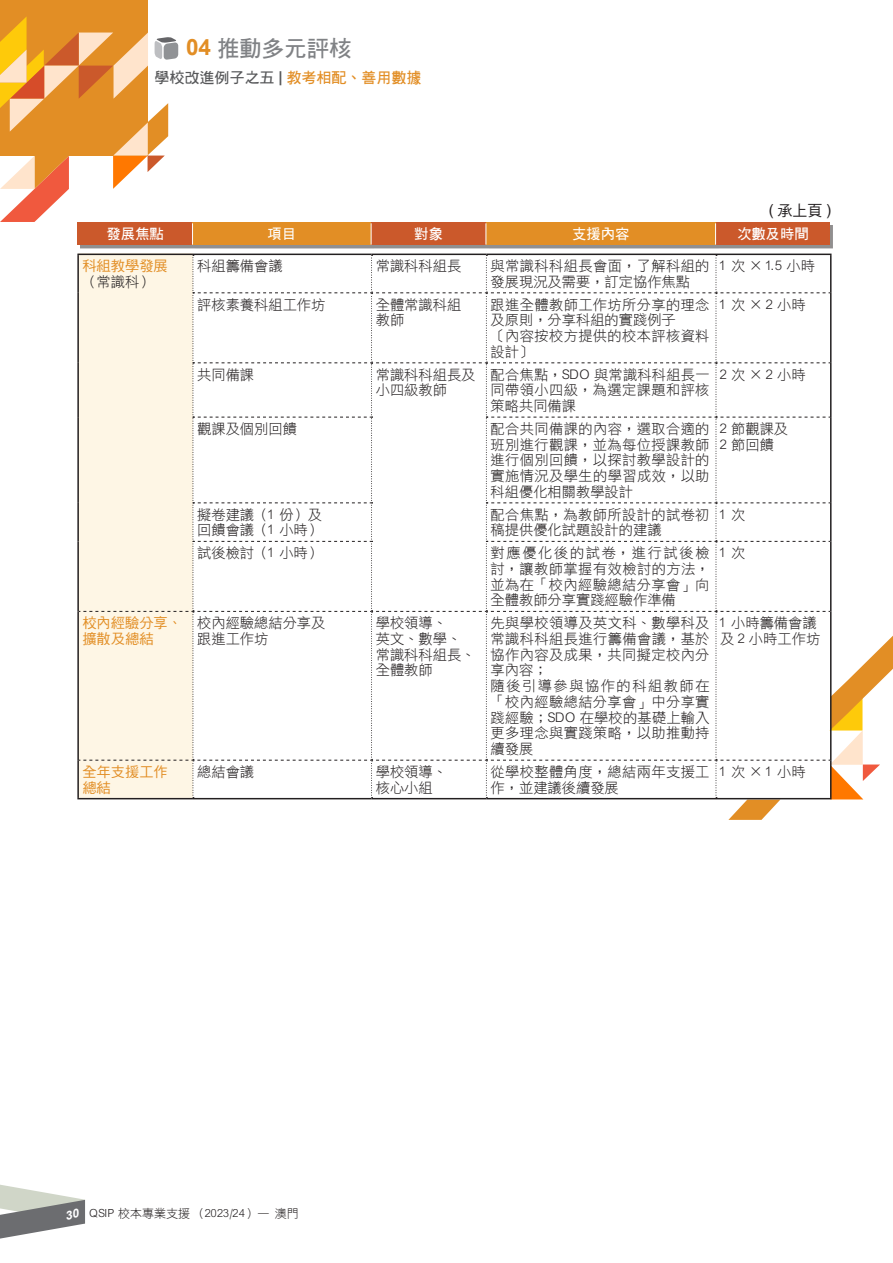
<style>
.page{position:relative;width:893px;height:1263px;background:#fff}
.page>*{position:absolute;margin:0;border:0;box-sizing:border-box;transform-origin:0 0}
.QSPS內文{font:22.5px "DF Hei Bd HKP BF";color:#808285}
.QSPS內文-2{font:15px "DF Hei Bd HKP BF";color:#e28e25}
.QSPS內文-3{font:15px "DF Hei Md HKSCS U";color:#231f20}
.表格內文{font:14.25px/15.8px "DF Hei Lt HKP BF";letter-spacing:.025em;color:#231f20}
.表格內文-2{font:14.25px/15.8px "DF Hei Lt HKP BF";color:#231f20}
.表格內文-3{font:14.25px "DF Hei Md HKSCS U";color:#e28e25}
.表格內文-4{font:14.25px "DF Hei Bd HK BF";color:#fff}
.表格內文-5{font:14.25px "Arial Lgt";color:#231f20}
.t1{font:12px "Arial Lgt";color:#231f20}
.s1{font-family:"Arial";font-weight:700;color:#e28e25}
.s2{color:#57585a}
.s3{font-family:"Arial";font-weight:700;color:#57585a}
.s4{font-family:"Arial"}
.s5{font-family:"DF Hei Lt HKP BF"}
.s6{font-family:"Arial Lgt"}
</style>
<div class="page">
<div style="left:0;top:0;width:148px;height:156px;background:#e28e25"></div>
<div style="left:80px;top:225px;width:753px;height:23px;background:#918f8f"></div>
<div style="left:77px;top:222px;width:753px;height:23px;background:#cb592b"></div>
<div style="left:192px;top:222px;width:179px;height:23px;background:#e28e25"></div>
<div style="left:486px;top:222px;width:229px;height:23px;background:#e28e25"></div>
<svg style="left:0;top:17px;width:178px;height:205px"></svg>
<hr style="left:77px;top:254px;width:116px;height:1px;background:#231f20">
<hr style="left:77px;top:255px;width:2px;height:38px;background:#231f20">
<hr style="left:193px;top:254px;width:179px;height:1px;background:#231f20">
<hr style="left:372px;top:254px;width:114px;height:1px;background:#231f20">
<hr style="left:486px;top:254px;width:230px;height:1px;background:#231f20">
<hr style="left:716px;top:254px;width:115px;height:1px;background:#231f20">
<hr style="left:77px;top:293px;width:2px;height:70px;background:#231f20">
<hr style="left:77px;top:363px;width:2px;height:54px;background:#231f20">
<hr style="left:77px;top:417px;width:2px;height:86px;background:#231f20">
<hr style="left:77px;top:503px;width:2px;height:38px;background:#231f20">
<hr style="left:77px;top:541px;width:2px;height:70px;background:#231f20">
<hr style="left:77px;top:611px;width:2px;height:149px;background:#231f20">
<hr style="left:77px;top:760px;width:2px;height:38px;background:#231f20">
<hr style="left:77px;top:798px;width:116px;height:1px;background:#231f20">
<svg style="left:79px;top:255px;width:814px;height:565px"></svg>
<svg style="left:192px;top:223px;width:1px;height:22px"></svg>
<svg style="left:371px;top:223px;width:1px;height:22px"></svg>
<svg style="left:486px;top:223px;width:1px;height:22px"></svg>
<svg style="left:715px;top:223px;width:1px;height:22px"></svg>
<svg style="left:0;top:1184px;width:85px;height:55px"></svg>
<p class="QSPS內文" style="left:186px;top:37px;width:167px"><span class="s1">04</span> 推動多元評核</p>
<p class="QSPS內文-2" style="left:154px;top:70px;width:269px"><span class="s2">學校改進例子之五</span> <span class="s3">|</span> 教考相配、善用數據</p>
<p class="QSPS內文-3" style="left:769px;top:203px;width:64px"><span class="s4">(</span> 承上頁 <span class="s4">)</span></p>
<p class="表格內文-4" style="left:107px;top:227px;width:58px">發展焦點</p>
<p class="表格內文-4" style="left:268px;top:227px;width:30px">項目</p>
<p class="表格內文-4" style="left:414px;top:227px;width:30px">對象</p>
<p class="表格內文-4" style="left:572px;top:227px;width:58px">支援內容</p>
<p class="表格內文-4" style="left:737px;top:227px;width:73px">次數及時間</p>
<p class="表格內文-3" style="left:82px;top:259px;width:87px">科組教學發展</p>
<p class="表格內文" style="left:82px;top:274px;width:73px">（常識科）</p>
<p class="表格內文" style="left:197px;top:258px;width:87px">科組籌備會議</p>
<p class="表格內文" style="left:376px;top:258px;width:87px">常識科科組長</p>
<p class="表格內文" style="left:491px;top:258px;width:220px">與常識科科組長會面，了解科組的發展現況及需要，訂定協作焦點</p>
<p class="表格內文-5" style="left:720px;top:257px;width:96px">1 <span class="s5">次 ×</span> 1.5 <span class="s5">小時</span></p>
<p class="表格內文-2" style="left:197px;top:296px;width:130px">評核素養科組工作坊</p>
<p class="表格內文" style="left:376px;top:296px;width:87px">全體常識科組</p>
<p class="表格內文" style="left:376px;top:312px;width:30px">教師</p>
<p class="表格內文" style="left:491px;top:296px;width:220px">跟進全體教師工作坊所分享的理念及原則，分享科組的實踐例子</p>
<p class="表格內文" style="left:491px;top:328px;width:220px">〔內容按校方提供的校本評核資料設計〕</p>
<p class="表格內文" style="left:720px;top:296px;width:87px"><span class="s6">1</span>次× <span class="s6">2</span>小時</p>
<p class="表格內文" style="left:197px;top:366px;width:59px">共同備課</p>
<p class="表格內文-2" style="left:376px;top:366px;width:101px">常識科科組長及小四級教師</p>
<p class="表格內文" style="left:491px;top:366px;width:220px;text-align:justify">配合焦點，<span class="s6">SDO</span> 與常識科科組長一同帶領小四級，為選定課題和評核策略共同備課</p>
<p class="表格內文" style="left:720px;top:366px;width:87px"><span class="s6">2</span>次× <span class="s6">2</span>小時</p>
<p class="表格內文-2" style="left:197px;top:421px;width:101px">觀課及個別回饋</p>
<p class="表格內文" style="left:491px;top:421px;width:220px;text-align:justify">配合共同備課的內容，選取合適的班別進行觀課，並為每位授課教師進行個別回饋，以探討教學設計的實施情況及學生的學習成效，以助科組優化相關教學設計</p>
<p class="表格內文" style="left:720px;top:421px;width:69px"><span class="s6">2</span> 節觀課及</p>
<p class="表格內文" style="left:720px;top:436px;width:55px"><span class="s6">2</span> 節回饋</p>
<p class="表格內文" style="left:197px;top:506px;width:126px">擬卷建議（<span class="s6">1</span> 份）及</p>
<p class="表格內文" style="left:197px;top:522px;width:126px">回饋會議（<span class="s6">1</span> 小時）</p>
<p class="表格內文" style="left:491px;top:506px;width:220px">配合焦點，為教師所設計的試卷初稿提供優化試題設計的建議</p>
<p class="表格內文-5" style="left:720px;top:506px;width:27px">1<span class="s5">次</span></p>
<p class="表格內文" style="left:197px;top:545px;width:126px">試後檢討（<span class="s6">1</span> 小時）</p>
<p class="表格內文" style="left:491px;top:545px;width:221px;text-align:justify">對應優化後的試卷，進行試後檢討，讓教師掌握有效檢討的方法，並為在「校內經驗總結分享會」向全體教師分享實踐經驗作準備</p>
<p class="表格內文-5" style="left:720px;top:544px;width:27px">1<span class="s5">次</span></p>
<p class="表格內文-3" style="left:82px;top:616px;width:101px">校內經驗分享、</p>
<p class="表格內文-3" style="left:82px;top:631px;width:73px">擴散及總結</p>
<p class="表格內文-2" style="left:197px;top:615px;width:130px">校內經驗總結分享及</p>
<p class="表格內文" style="left:197px;top:631px;width:73px">跟進工作坊</p>
<p class="表格內文" style="left:376px;top:615px;width:73px">學校領導、</p>
<p class="表格內文" style="left:376px;top:631px;width:87px">英文、數學、</p>
<p class="表格內文" style="left:376px;top:646px;width:101px">常識科科組長、</p>
<p class="表格內文" style="left:376px;top:662px;width:58px">全體教師</p>
<p class="表格內文" style="left:491px;top:615px;width:220px;text-align:justify">先與學校領導及英文科、數學科及常識科科組長進行籌備會議，基於協作內容及成果，共同擬定校內分享內容；</p>
<p class="表格內文" style="left:491px;top:678px;width:221px;text-align:justify">隨後引導參與協作的科組教師在「校內經驗總結分享會」中分享實踐經驗；<span class="s6">SDO</span> 在學校的基礎上輸入更多理念與實踐策略，以助推動持續發展</p>
<p class="表格內文-2" style="left:720px;top:615px;width:101px"><span class="s6">1</span> 小時籌備會議及 <span class="s6">2</span> 小時工作坊</p>
<p class="表格內文-3" style="left:82px;top:764px;width:87px">全年支援工作</p>
<p class="表格內文-3" style="left:82px;top:780px;width:30px">總結</p>
<p class="表格內文" style="left:197px;top:764px;width:59px">總結會議</p>
<p class="表格內文" style="left:376px;top:764px;width:73px">學校領導、</p>
<p class="表格內文" style="left:376px;top:779px;width:58px">核心小組</p>
<p class="表格內文" style="left:491px;top:764px;width:220px">從學校整體角度，總結兩年支援工作，並建議後續發展</p>
<p class="表格內文" style="left:720px;top:764px;width:87px"><span class="s6">1</span>次× <span class="s6">1</span>小時</p>
<p class="t1" style="left:90px;top:1207px;width:210px">QSIP <span class="s5">校本專業支援（</span>2023/24<span class="s5">）— 澳門</span></p>
</div>
